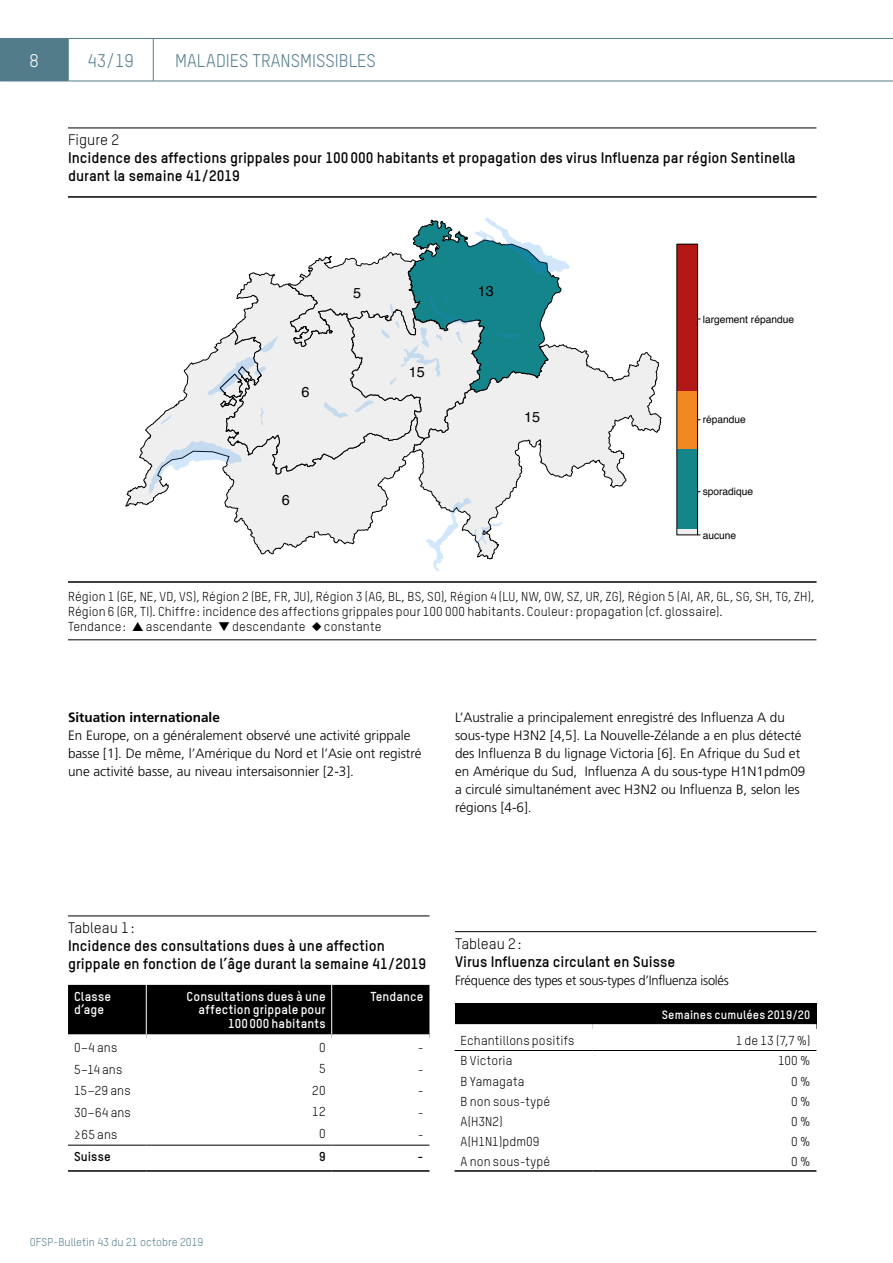
<style>
.page{position:relative;width:893px;height:1263px;background:#fff}
.page>*{position:absolute;margin:0;border:0;box-sizing:border-box;transform-origin:0 0}
.t1{font:18px "TSTAR";color:#537c8b}
.t2{font:18px "TSTAR";color:#fff}
.t3{font:700 15px/18px "TSTAR";color:#000}
.t4{font:14.4px "Helvetica";color:#000}
.Text_Inhalte_Lauftext_Normal{font:300 13.5px/18px "Frutiger";color:#000}
.Tabellen_Tabelle_Legende_gross{font:300 13.5px "Frutiger";letter-spacing:-.015em;color:#000;scale:.96 1}
.Text_Inhalte_H2_Titel_Zeckenbericht_MM{font:700 13.5px "Frutiger";color:#000}
.Tabellen_Tabelle_Legende_Linie_unten{font:12.75px/15px "TSTAR";letter-spacing:.01em;color:#000}
.Tabellen_Tabelle_Links{font:12.75px "TSTAR";letter-spacing:.01em;color:#000}
.Tabellen_Tabelle_Kopf_Rechts{font:700 12.75px/13.5px "TSTAR";letter-spacing:.01em;color:#fff;text-align:right}
.Tabellen_Tabellen_Rechts{font:12.75px "TSTAR";letter-spacing:.01em;color:#000}
.Tabellen_Tabelle_Kopf_Links{font:700 12.75px/13.5px "TSTAR";letter-spacing:.015em;color:#fff}
.Tabellen_Tabelle_Zwischentitel_Links{font:700 12.75px "TSTAR";letter-spacing:.015em;color:#000}
.Tabellen_Tabelle_Kopf_Links-2{font:700 12px "TSTAR";letter-spacing:.01em;color:#fff}
.t5{font:11.25px "TSTAR";color:#537c8b}
.t6{font:10.2px "Helvetica";color:#000}
.s1{font-weight:400}
</style>
<div class="page">
<hr style="left:68px;top:38px;width:85px;height:1px;background:#537c8b">
<hr style="left:68px;top:39px;width:1px;height:42px;background:#537c8b">
<hr style="left:153px;top:38px;width:740px;height:1px;background:#537c8b">
<hr style="left:153px;top:39px;width:1px;height:42px;background:#537c8b">
<div style="left:0;top:38px;width:68px;height:43px;background:#537c8b"></div>
<hr style="left:0;top:81px;width:68px;height:1px;background:#537c8b">
<hr style="left:68px;top:81px;width:85px;height:1px;background:#537c8b">
<hr style="left:153px;top:81px;width:740px;height:1px;background:#537c8b">
<hr style="left:68px;top:128px;width:748px;height:1px;background:#000">
<hr style="left:68px;top:639px;width:748px;height:1px;background:#000">
<hr style="left:68px;top:196px;width:749px;height:2px;background:#000">
<hr style="left:68px;top:581px;width:749px;height:2px;background:#000">
<svg style="left:570px;top:347px;width:91px;height:141px"></svg>
<svg style="left:125px;top:426px;width:24px;height:81px"></svg>
<svg style="left:149px;top:218px;width:421px;height:353px;fill:#efefef"></svg>
<div style="left:677px;top:529px;width:21px;height:6px;background:#efefef"></div>
<div style="left:677px;top:448px;width:21px;height:81px;background:#15858c"></div>
<div style="left:677px;top:391px;width:21px;height:57px;background:#f18820"></div>
<div style="left:677px;top:244px;width:21px;height:147px;background:#b01715"></div>
<div style="left:677px;top:244px;width:21px;height:291px;border:1px solid #000"></div>
<hr style="left:68px;top:916px;width:361px;height:1px;background:#000">
<div style="left:68px;top:985px;width:361px;height:49px;background:#000"></div>
<svg style="left:68px;top:1144px;width:361px;height:1px"></svg>
<hr style="left:68px;top:1145px;width:78px;height:1px;background:#000">
<hr style="left:146px;top:1145px;width:186px;height:1px;background:#000">
<hr style="left:332px;top:1145px;width:97px;height:1px;background:#000">
<hr style="left:146px;top:985px;width:1px;height:49px;background:#fff">
<hr style="left:331px;top:985px;width:1px;height:49px;background:#fff">
<hr style="left:68px;top:1170px;width:78px;height:2px;background:#000">
<hr style="left:146px;top:1170px;width:186px;height:2px;background:#000">
<hr style="left:332px;top:1170px;width:97px;height:2px;background:#000">
<hr style="left:455px;top:931px;width:361px;height:1px;background:#000">
<div style="left:455px;top:1003px;width:361px;height:26px;background:#000"></div>
<hr style="left:455px;top:1050px;width:138px;height:1px;background:#000">
<hr style="left:455px;top:1170px;width:138px;height:2px;background:#000">
<hr style="left:593px;top:1170px;width:223px;height:2px;background:#000">
<div style="left:455px;top:1024px;width:138px;height:9px;background:#fff"></div>
<div style="left:593px;top:1024px;width:223px;height:9px;background:#fff"></div>
<hr style="left:593px;top:1050px;width:223px;height:1px;background:#000">
<h1 class="t2" style="left:30px;top:49px;width:11px">8</h1>
<h1 class="t1" style="left:88px;top:49px;width:48px">43/19</h1>
<h1 class="t1" style="left:175px;top:49px;width:202px">MALADIES TRANSMISSIBLES</h1>
<p class="t3" style="left:68px;top:130px;width:729px"><span class="s1">Figure 2<br></span>Incidence des affections grippales pour 100000 habitants et propagation des virus Influenza par région Sentinella durant la semaine 41/2019</p>
<p class="t4" style="left:302px;top:381px;width:10px">6</p>
<p class="t4" style="left:282px;top:489px;width:10px">6</p>
<p class="t4" style="left:353px;top:281px;width:10px">5</p>
<p class="t4" style="left:409px;top:360px;width:18px">15</p>
<p class="t4" style="left:478px;top:280px;width:18px">13</p>
<p class="t4" style="left:524px;top:406px;width:18px">15</p>
<p class="t6" style="left:703px;top:311px;width:93px">largement répandue</p>
<p class="t6" style="left:703px;top:412px;width:45px">répandue</p>
<p class="t6" style="left:703px;top:484px;width:52px">sporadique</p>
<p class="t6" style="left:703px;top:527px;width:35px">aucune</p>
<p class="Tabellen_Tabelle_Legende_Linie_unten" style="left:68px;top:589px;width:748px">Région 1 (GE, NE, VD, VS), Région 2 (BE, FR, JU), Région 3 (AG, BL, BS, SO), Région 4 (LU, NW, OW, SZ, UR, ZG), Région 5 (AI, AR, GL, SG, SH, TG, ZH),<br>Région 6 (GR, TI). Chiffre: incidence des affections grippales pour 100 000 habitants. Couleur: propagation (cf. glossaire).<br>Tendance: ▲ ascendante ▼ descendante ◆ constante</p>
<h3 class="Text_Inhalte_H2_Titel_Zeckenbericht_MM" style="left:68px;top:709px;width:153px">Situation internationale</h3>
<p class="Text_Inhalte_Lauftext_Normal" style="left:68px;top:726px;width:355px">En Europe, on a généralement observé une activité grippale basse [1]. De même, l’Amérique du Nord et l’Asie ont registré une activité basse, au niveau intersaisonnier [2-3].</p>
<p class="Text_Inhalte_Lauftext_Normal" style="left:455px;top:708px;width:352px">L’Australie a principalement enregistré des Influenza A du sous-type H3N2 [4,5]. La Nouvelle-Zélande a en plus détecté des Influenza B du lignage Victoria [6]. En Afrique du Sud et en Amérique du Sud, Influenza A du sous-type H1N1pdm09 a circulé simultanément avec H3N2 ou Influenza B, selon les régions [4-6].</p>
<p class="t3" style="left:68px;top:918px;width:360px"><span class="s1">Tableau 1:<br></span>Incidence des consultations dues à une affection grippale en fonction de l’âge durant la semaine 41/2019</p>
<p class="Tabellen_Tabelle_Kopf_Links" style="left:74px;top:989px;width:39px">Classe d’age</p>
<p class="Tabellen_Tabelle_Kopf_Rechts" style="left:187px;top:989px;width:141px">Consultations dues à une affection grippale pour<br>100000 habitants</p>
<p class="Tabellen_Tabelle_Kopf_Rechts" style="left:370px;top:989px;width:55px">Tendance</p>
<p class="Tabellen_Tabelle_Links" style="left:74px;top:1039px;width:45px">0–4 ans</p>
<p class="Tabellen_Tabellen_Rechts" style="left:319px;top:1039px;width:8px">0</p>
<p class="Tabellen_Tabellen_Rechts" style="left:418px;top:1039px;width:7px">-</p>
<p class="Tabellen_Tabelle_Links" style="left:74px;top:1061px;width:50px">5–14 ans</p>
<p class="Tabellen_Tabellen_Rechts" style="left:319px;top:1060px;width:8px">5</p>
<p class="Tabellen_Tabellen_Rechts" style="left:418px;top:1061px;width:7px">-</p>
<p class="Tabellen_Tabelle_Links" style="left:74px;top:1083px;width:58px">15–29 ans</p>
<p class="Tabellen_Tabellen_Rechts" style="left:312px;top:1082px;width:15px">20</p>
<p class="Tabellen_Tabellen_Rechts" style="left:418px;top:1083px;width:7px">-</p>
<p class="Tabellen_Tabelle_Links" style="left:74px;top:1105px;width:58px">30–64 ans</p>
<p class="Tabellen_Tabellen_Rechts" style="left:312px;top:1104px;width:15px">12</p>
<p class="Tabellen_Tabellen_Rechts" style="left:418px;top:1105px;width:7px">-</p>
<p class="Tabellen_Tabelle_Links" style="left:74px;top:1127px;width:45px">≥65 ans</p>
<p class="Tabellen_Tabellen_Rechts" style="left:319px;top:1126px;width:8px">0</p>
<p class="Tabellen_Tabellen_Rechts" style="left:418px;top:1127px;width:7px">-</p>
<p class="Tabellen_Tabelle_Zwischentitel_Links" style="left:74px;top:1148px;width:38px">Suisse</p>
<p class="Tabellen_Tabelle_Zwischentitel_Links" style="left:319px;top:1148px;width:8px">9</p>
<p class="Tabellen_Tabelle_Zwischentitel_Links" style="left:418px;top:1148px;width:7px">-</p>
<p class="t5" style="left:30px;top:1235px;width:175px">OFSP-Bulletin 43 du 21 octobre 2019</p>
<p class="t3" style="left:455px;top:934px;width:222px"><span class="s1">Tableau 2:<br></span>Virus Influenza circulant en Suisse</p>
<p class="Tabellen_Tabelle_Legende_gross" style="left:455px;top:972px;width:287px">Fréquence des types et sous-types d’Influenza isolés</p>
<p class="Tabellen_Tabelle_Kopf_Links-2" style="left:662px;top:1007px;width:150px">Semaines cumulées 2019/20</p>
<p class="Tabellen_Tabelle_Links" style="left:461px;top:1032px;width:116px">Echantillons positifs</p>
<p class="Tabellen_Tabellen_Rechts" style="left:736px;top:1032px;width:76px">1 de 13 (7,7 %)</p>
<p class="Tabellen_Tabelle_Links" style="left:461px;top:1053px;width:53px">B Victoria</p>
<p class="Tabellen_Tabelle_Links" style="left:778px;top:1053px;width:34px">100 %</p>
<p class="Tabellen_Tabelle_Links" style="left:461px;top:1073px;width:65px">B Yamagata</p>
<p class="Tabellen_Tabelle_Links" style="left:791px;top:1073px;width:21px">0 %</p>
<p class="Tabellen_Tabelle_Links" style="left:461px;top:1093px;width:91px">B non sous-typé</p>
<p class="Tabellen_Tabelle_Links" style="left:791px;top:1093px;width:21px">0 %</p>
<p class="Tabellen_Tabelle_Links" style="left:461px;top:1113px;width:44px">A(H3N2)</p>
<p class="Tabellen_Tabelle_Links" style="left:791px;top:1113px;width:21px">0 %</p>
<p class="Tabellen_Tabelle_Links" style="left:461px;top:1133px;width:80px">A(H1N1)pdm09</p>
<p class="Tabellen_Tabelle_Links" style="left:791px;top:1133px;width:21px">0 %</p>
<p class="Tabellen_Tabelle_Links" style="left:461px;top:1153px;width:91px">A non sous-typé</p>
<p class="Tabellen_Tabelle_Links" style="left:791px;top:1153px;width:21px">0 %</p>
</div>
